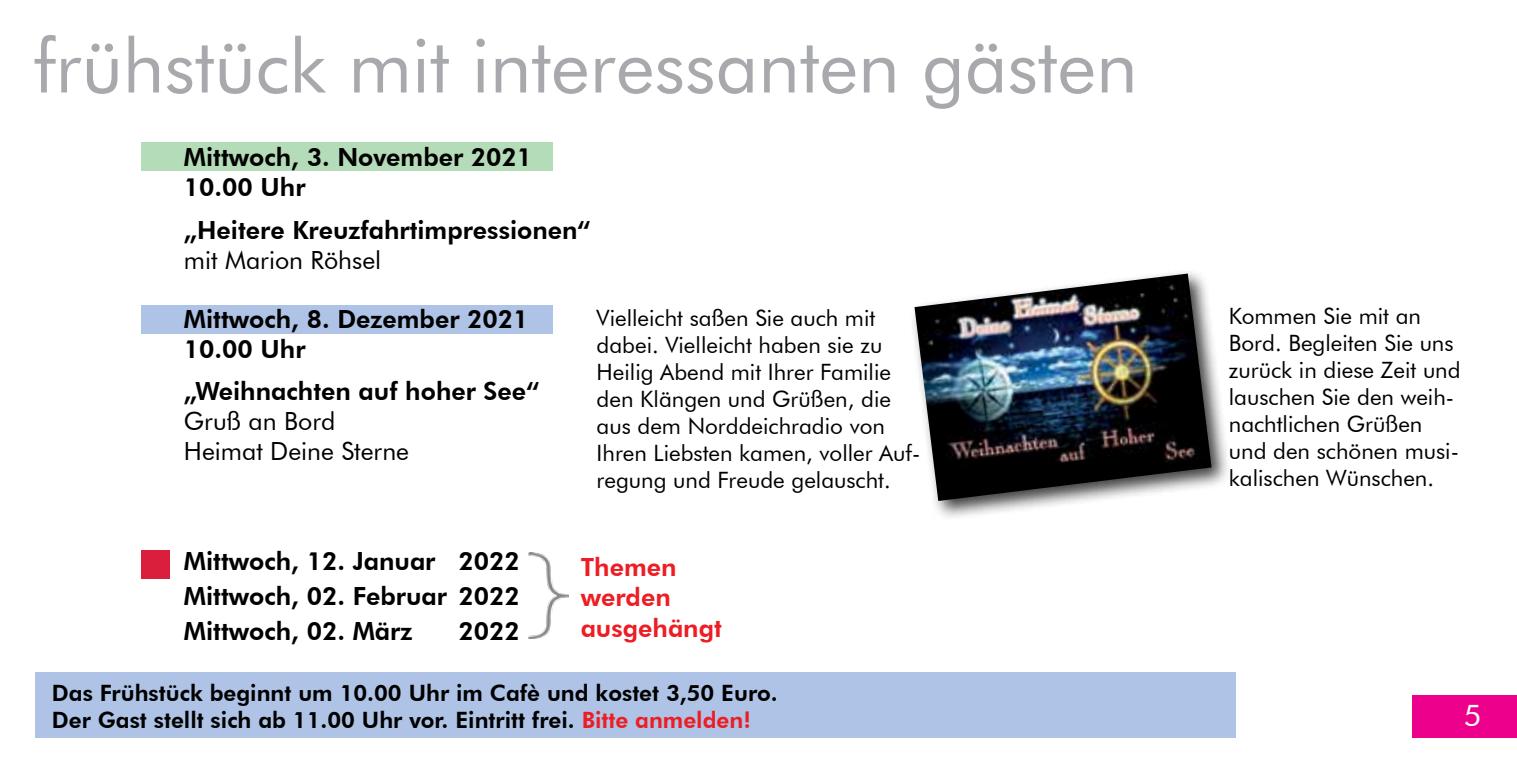
<style>
.page{position:relative;width:1517px;height:773px;background:#fff}
.page>*{position:absolute;margin:0;border:0;box-sizing:border-box;transform-origin:0 0}
.t1{font:75px "Futura BT";color:#a7a9ac}
.t2{font:30px "Futura BT";color:#fff}
.t3{font:800 25px/35px "Futura BT";color:#000}
.t4{font:25px/30px "Futura BT";color:#000}
.t5{font:800 25px/30px "Futura BT";color:#ed1d24}
.t6{font:22.5px/27px "Futura BT";color:#000}
.t7{font:800 22.5px/27px "Futura BT";color:#000}
.s1{color:#ed1d24}
</style>
<div class="page">
<div style="left:35px;top:672px;width:1200px;height:65px;background:#aec3e5"></div>
<div style="left:1412px;top:694px;width:105px;height:43px;background:#ec008c"></div>
<div style="left:142px;top:305px;width:411px;height:28px;background:#aec3e5"></div>
<div style="left:142px;top:142px;width:411px;height:28px;background:#b5dcb8"></div>
<div style="left:142px;top:550px;width:28px;height:29px;background:#da1f3d"></div>
<img style="left:529px;top:552px;width:39px;height:86px">
<div style="left:909px;top:268px;width:322px;height:253px;background:#000;opacity:.75"></div>
<img style="left:914px;top:273px;width:297px;height:228px">
<h1 class="t1" style="left:34px;top:20px;width:1105px">frühstück mit interessanten gästen</h1>
<p class="t3" style="left:184px;top:142px;width:350px;line-height:30px">Mittwoch, 3. November 2021<br>10.00 Uhr</p>
<p class="t3" style="left:184px;top:212px;width:408px">„Heitere Kreuzfahrtimpressionen“</p>
<p class="t4" style="left:184px;top:244px;width:199px">mit Marion Röhsel</p>
<p class="t3" style="left:184px;top:304px;width:346px;line-height:30px">Mittwoch, 8. Dezember 2021<br>10.00 Uhr</p>
<p class="t3" style="left:184px;top:374px;width:357px">„Weihnachten auf hoher See“</p>
<p class="t4" style="left:184px;top:406px;width:227px">Gruß an Bord<br>Heimat Deine Sterne</p>
<p class="t6" style="left:596px;top:304px;width:325px">Vielleicht saßen Sie auch mit dabei. Vielleicht haben sie zu<br>Heilig Abend mit Ihrer Familie den Klängen und Grüßen, die aus dem Norddeichradio von<br>Ihren Liebsten kamen, voller Auf&shy;regung und Freude gelauscht.</p>
<p class="t6" style="left:1228px;top:302px;width:233px">Kommen Sie mit an<br>Bord. Begleiten Sie uns zurück in diese Zeit und lauschen Sie den weih&shy;nachtlichen Grüßen und den schönen musi&shy;kalischen Wünschen.</p>
<p class="t3" style="left:184px;top:543px;width:337px;text-align:justify">Mittwoch, 12. Januar 2022<br>Mittwoch, 02. Februar 2022<br>Mittwoch, 02. März</p>
<p class="t3" style="left:458px;top:613px;width:63px">2022</p>
<p class="t5" style="left:581px;top:552px;width:143px">Themen werden ausgehängt</p>
<p class="t7" style="left:52px;top:679px;width:727px">Das Frühstück beginnt um 10.00 Uhr im Cafè und kostet 3,50 Euro.<br>Der Gast stellt sich ab 11.00 Uhr vor. Eintritt frei. <span class="s1">Bitte anmelden!</span></p>
<h2 class="t2" style="left:1463px;top:696px;width:19px">5</h2>
</div>
